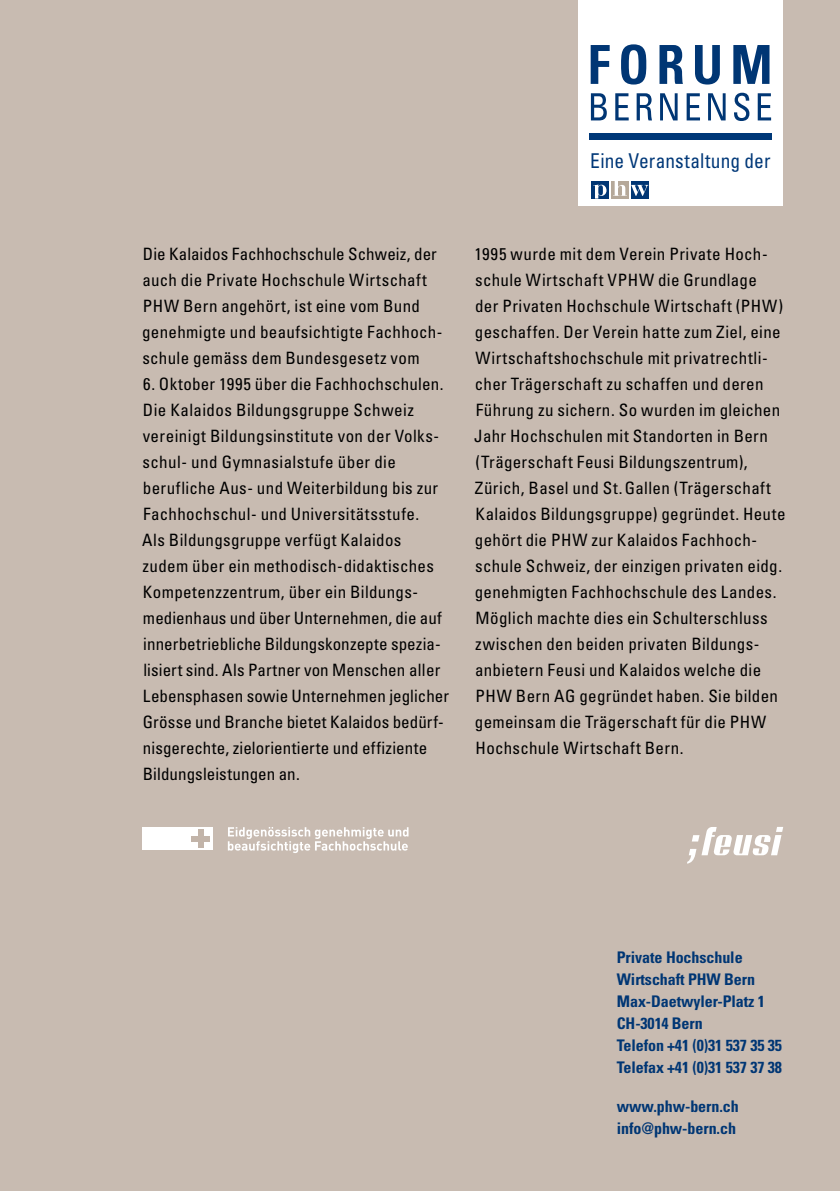
<style>
.page{position:relative;width:840px;height:1191px;background:#fff}
.page>*{position:absolute;margin:0;border:0;box-sizing:border-box;transform-origin:0 0}
.t1{font:condensed 20.4px "Univers LT";letter-spacing:.005em;color:#003878;scale:.95 1}
.t2{font:condensed 17px/26px "Univers LT";letter-spacing:.02em;color:#000}
.t3{font:700 condensed 16px/22px "Univers LT";letter-spacing:-.005em;color:#003674}
</style>
<div class="page">
<div style="left:0;top:0;width:839px;height:1191px;background:#c8bbb1"></div>
<svg style="left:228px;top:827px;width:180px;height:26px"></svg>
<div style="left:142px;top:827px;width:70px;height:22px;background:#fff"></div>
<div style="left:191px;top:836px;width:18px;height:5px;background:#c2b4a9"></div>
<div style="left:198px;top:829px;width:5px;height:19px;background:#c2b4a9"></div>
<svg style="left:687px;top:827px;width:95px;height:36px"></svg>
<div style="left:578px;top:0;width:204px;height:205px;background:#fff"></div>
<div style="left:589px;top:133px;width:182px;height:7px;background:#003878"></div>
<svg style="left:590px;top:93px;width:180px;height:28px"></svg>
<svg style="left:590px;top:44px;width:179px;height:41px"></svg>
<div style="left:630px;top:181px;width:18px;height:18px;background:#003674"></div>
<div style="left:610px;top:181px;width:18px;height:18px;background:#b5a899"></div>
<svg style="left:613px;top:181px;width:35px;height:15px"></svg>
<div style="left:590px;top:181px;width:18px;height:18px;background:#003674"></div>
<svg style="left:593px;top:184px;width:13px;height:15px"></svg>
<p class="t1" style="left:590px;top:148px;width:191px">Eine Veranstaltung der</p>
<p class="t2" style="left:142px;top:240px;width:300px">Die Kalaidos Fachhochschule Schweiz, der auch die Private Hochschule Wirtschaft PHW Bern angehört, ist eine vom Bund genehmigte und beaufsichtigte Fachhoch&shy;schule gemäss dem Bundesgesetz vom</p>
<p class="t2" style="left:142px;top:370px;width:308px">6. Oktober 1995 über die Fachhochschulen.<br>Die Kalaidos Bildungsgruppe Schweiz vereinigt Bildungsinstitute von der Volks&shy;schul- und Gymnasialstufe über die berufliche Aus- und Weiterbildung bis zur Fachhochschul- und Universitätsstufe.<br>Als Bildungsgruppe verfügt Kalaidos zudem über ein methodisch-didaktisches Kompetenzzentrum, über ein Bildungs&shy;medienhaus und über Unternehmen, die auf innerbetriebliche Bildungskonzepte spezia&shy;lisiert sind. Als Partner von Menschen aller Lebensphasen sowie Unternehmen jeglicher Grösse und Branche bietet Kalaidos bedürf&shy;nisgerechte, zielorientierte und effiziente Bildungsleistungen an.</p>
<p class="t2" style="left:474px;top:240px;width:313px">1995 wurde mit dem Verein Private Hoch&shy;schule Wirtschaft VPHW die Grundlage<br>der Privaten Hochschule Wirtschaft (PHW) geschaffen. Der Verein hatte zum Ziel, eine Wirtschaftshochschule mit privatrechtli&shy;cher Trägerschaft zu schaffen und deren Führung zu sichern. So wurden im gleichen Jahr Hochschulen mit Standorten in Bern (Trägerschaft Feusi Bildungszentrum), Zürich, Basel und St.Gallen (Trägerschaft Kalaidos Bildungsgruppe) gegründet. Heute gehört die PHW zur Kalaidos Fachhoch&shy;schule Schweiz, der einzigen privaten eidg. genehmigten Fachhochschule des Landes.<br>Möglich machte dies ein Schulterschluss zwischen den beiden privaten Bildungs&shy;anbietern Feusi und Kalaidos welche die PHW Bern AG gegründet haben. Sie bilden gemeinsam die Trägerschaft für die PHW Hochschule Wirtschaft Bern.</p>
<p class="t3" style="left:616px;top:945px;width:167px">Private Hochschule<br>Wirtschaft PHW Bern<br>Max-Daetwyler-Platz 1<br>CH-3014 Bern<br>Telefon +41 (0)31 537 35 35<br>Telefax +41 (0)31 537 37 38</p>
<p class="t3" style="left:616px;top:1094px;width:123px">www.phw-bern.ch info@phw-bern.ch</p>
</div>
